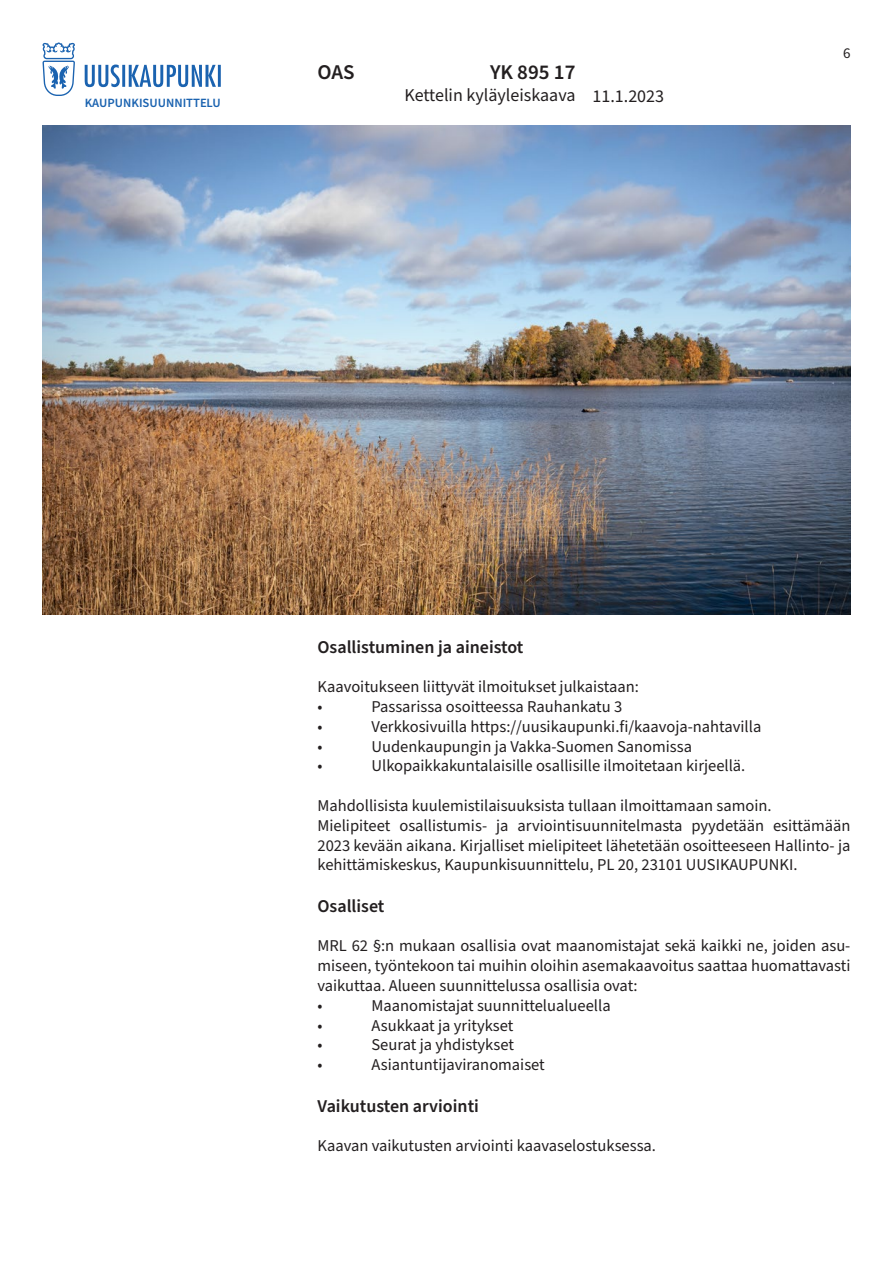
<style>
.page{position:relative;width:893px;height:1263px;background:#fff}
.page>*{position:absolute;margin:0;border:0;box-sizing:border-box;transform-origin:0 0}
.t1{font:600 21px "Source Sans Pro";color:#231f20}
.t2{font:600 18px "Source Sans Pro";color:#231f20}
.t3{font:18px "Source Sans Pro";color:#231f20}
.t4{font:16.5px/19.8px "Source Sans Pro";color:#231f20}
.t5{font:15px "Source Sans Pro";color:#231f20}
.t6{font:600 12.6px "Source Sans Pro";color:#1b63b0}
</style>
<div class="page">
<svg style="left:42px;top:43px;width:33px;height:53px"></svg>
<svg style="left:85px;top:65px;width:136px;height:22px"></svg>
<img style="left:43px;top:126px;width:807px;height:488px">
<p class="t6" style="left:85px;top:95px;width:138px">KAUPUNKISUUNNITTELU</p>
<p class="t1" style="left:317px;top:58px;width:39px">OAS</p>
<p class="t1" style="left:490px;top:58px;width:87px">YK 895 17</p>
<p class="t3" style="left:404px;top:83px;width:172px">Kettelin kyläyleiskaava</p>
<p class="t3" style="left:592px;top:84px;width:73px">11.1.2023</p>
<p class="t5" style="left:843px;top:43px;width:9px">6</p>
<p class="t2" style="left:317px;top:634px;width:207px">Osallistuminen ja aineistot</p>
<p class="t4" style="left:317px;top:677px;width:323px">Kaavoitukseen liittyvät ilmoitukset julkaistaan: •</p>
<p class="t4" style="left:371px;top:697px;width:252px">Passarissa osoitteessa Rauhankatu 3</p>
<p class="t4" style="left:317px;top:717px;width:7px">•</p>
<p class="t4" style="left:371px;top:717px;width:391px">Verkkosivuilla https://uusikaupunki.fi/kaavoja-nahtavilla</p>
<p class="t4" style="left:317px;top:737px;width:7px">•</p>
<p class="t4" style="left:371px;top:737px;width:322px">Uudenkaupungin ja Vakka-Suomen Sanomissa</p>
<p class="t4" style="left:317px;top:756px;width:7px">•</p>
<p class="t4" style="left:371px;top:756px;width:375px">Ulkopaikkakuntalaisille osallisille ilmoitetaan kirjeellä.</p>
<p class="t4" style="left:317px;top:796px;width:534px">Mahdollisista kuulemistilaisuuksista tullaan ilmoittamaan samoin.<br>Mielipiteet osallistumis- ja arviointisuunnitelmasta pyydetään esittämään 2023 kevään aikana. Kirjalliset mielipiteet lähetetään osoitteeseen Hallinto- ja kehittämiskeskus, Kaupunkisuunnittelu, PL 20, 23101 UUSIKAUPUNKI.</p>
<p class="t2" style="left:317px;top:894px;width:69px">Osalliset</p>
<p class="t4" style="left:317px;top:936px;width:534px">MRL 62 §:n mukaan osallisia ovat maanomistajat sekä kaikki ne, joiden asu&shy;miseen, työntekoon tai muihin oloihin asemakaavoitus saattaa huomattavasti vaikuttaa. Alueen suunnittelussa osallisia ovat:<br>•</p>
<p class="t4" style="left:371px;top:996px;width:241px">Maanomistajat suunnittelualueella</p>
<p class="t4" style="left:317px;top:1016px;width:7px">•</p>
<p class="t4" style="left:371px;top:1016px;width:143px">Asukkaat ja yritykset</p>
<p class="t4" style="left:317px;top:1035px;width:7px">•</p>
<p class="t4" style="left:371px;top:1035px;width:144px">Seurat ja yhdistykset</p>
<p class="t4" style="left:317px;top:1055px;width:7px">•</p>
<p class="t4" style="left:371px;top:1055px;width:175px">Asiantuntijaviranomaiset</p>
<p class="t2" style="left:317px;top:1093px;width:163px">Vaikutusten arviointi</p>
<p class="t4" style="left:317px;top:1136px;width:340px">Kaavan vaikutusten arviointi kaavaselostuksessa.</p>
</div>
